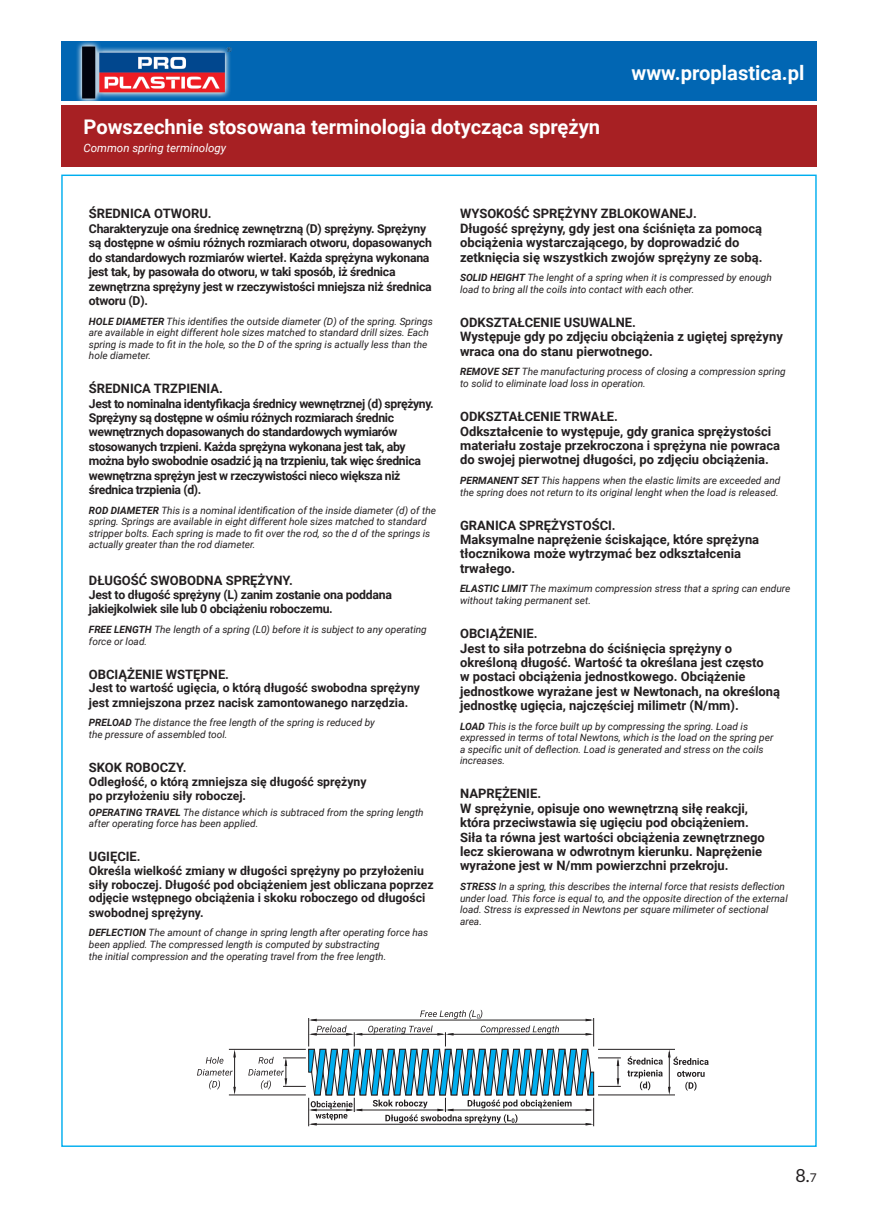
<style>
.page{position:relative;width:872px;height:1212px;background:#fff}
.page>*{position:absolute;margin:0;border:0;box-sizing:border-box;transform-origin:0 0}
.t1{font:700 20.1px "Roboto";color:#fff}
.t2{font:18px "Lato";color:#231f20}
.Paragraph_Style_1{font:700 12.9px/14.4px "Roboto";color:#231f20}
.Paragraph_Style_1-2{font:700 12.3px/14.4px "Roboto";letter-spacing:-.02em;color:#231f20}
.Paragraph_Style_1-3{font:700 12.3px/14px "Roboto";color:#231f20}
.t3{font:italic 11.55px "Roboto";color:#fff}
.Paragraph_Style_1-4{font:italic 10.05px/11.6px "Roboto";color:#231f20}
.s1{font-weight:700}
.s2{font-size:12px}
</style>
<div class="page">
<div style="left:62px;top:41px;width:755px;height:60px;background:#0166b3"></div>
<img style="left:77px;top:41px;width:155px;height:60px">
<div style="left:62px;top:105px;width:755px;height:61px;background:#a72023"></div>
<hr style="left:229px;top:1049px;width:77px;height:1px;background:#231f20">
<hr style="left:598px;top:1049px;width:77px;height:1px;background:#231f20">
<hr style="left:229px;top:1095px;width:77px;height:1px;background:#231f20">
<hr style="left:598px;top:1095px;width:77px;height:1px;background:#231f20">
<hr style="left:669px;top:1052px;width:1px;height:40px;background:#231f20">
<svg style="left:627px;top:1056px;width:35px;height:8px"></svg>
<svg style="left:627px;top:1070px;width:35px;height:20px"></svg>
<svg style="left:197px;top:1049px;width:39px;height:46px"></svg>
<svg style="left:668px;top:1049px;width:40px;height:16px"></svg>
<svg style="left:677px;top:1071px;width:27px;height:20px"></svg>
<svg style="left:248px;top:1010px;width:373px;height:116px"></svg>
<p class="t1" style="left:83px;top:113px;width:518px">Powszechnie stosowana terminologia dotycząca sprężyn</p>
<p class="t3" style="left:83px;top:140px;width:144px">Common spring terminology</p>
<p class="t1" style="left:631px;top:58px;width:174px">www.proplastica.pl</p>
<p class="Paragraph_Style_1" style="left:89px;top:206px;width:124px">ŚREDNICA OTWORU.</p>
<p class="Paragraph_Style_1-2" style="left:89px;top:221px;width:344px">Charakteryzuje ona średnicę zewnętrzną (D) sprężyny. Sprężyny są dostępne w ośmiu różnych rozmiarach otworu, dopasowanych do standardowych rozmiarów wierteł. Każda sprężyna wykonana jest tak, by pasowała do otworu, w taki sposób, iż średnica zewnętrzna sprężyny jest w rzeczywistości mniejsza niż średnica otworu (D).</p>
<p class="Paragraph_Style_1-4" style="left:89px;top:315px;width:345px"><span class="s1">HOLE DIAMETER</span> This identifies the outside diameter (D) of the spring. Springs are available in eight different hole sizes matched to standard drill sizes. Each spring is made to fit in the hole, so the D of the spring is actually less than the hole diameter.</p>
<p class="Paragraph_Style_1" style="left:89px;top:381px;width:136px">ŚREDNICA TRZPIENIA.</p>
<p class="Paragraph_Style_1-2" style="left:89px;top:396px;width:346px">Jest to nominalna identyfikacja średnicy wewnętrznej (d) sprężyny.<br>Sprężyny są dostępne w ośmiu różnych rozmiarach średnic wewnętrznych dopasowanych do standardowych wymiarów stosowanych trzpieni. Każda sprężyna wykonana jest tak, aby można było swobodnie osadzić ją na trzpieniu, tak więc średnica wewnętrzna sprężyn jest w rzeczywistości nieco większa niż średnica trzpienia (d).</p>
<p class="Paragraph_Style_1-4" style="left:89px;top:504px;width:348px"><span class="s1">ROD DIAMETER</span> This is a nominal identification of the inside diameter (d) of the spring. Springs are available in eight different hole sizes matched to standard stripper bolts. Each spring is made to fit over the rod, so the d of the springs is actually greater than the rod diameter.</p>
<p class="Paragraph_Style_1" style="left:89px;top:573px;width:205px">DŁUGOŚĆ SWOBODNA SPRĘŻYNY.</p>
<p class="Paragraph_Style_1-2" style="left:89px;top:587px;width:304px">Jest to długość sprężyny (L) zanim zostanie ona poddana jakiejkolwiek sile lub 0 obciążeniu roboczemu.</p>
<p class="Paragraph_Style_1-4" style="left:89px;top:623px;width:339px"><span class="s1">FREE LENGTH</span> The length of a spring (L0) before it is subject to any operating force or load.</p>
<p class="Paragraph_Style_1" style="left:89px;top:666px;width:142px">OBCIĄŻENIE WSTĘPNE.</p>
<p class="Paragraph_Style_1-3" style="left:89px;top:680px;width:332px;line-height:14.4px">Jest to wartość ugięcia, o którą długość swobodna sprężyny jest zmniejszona przez nacisk zamontowanego narzędzia.</p>
<p class="Paragraph_Style_1-4" style="left:89px;top:717px;width:287px"><span class="s1">PRELOAD</span> The distance the free length of the spring is reduced by the pressure of assembled tool.</p>
<p class="Paragraph_Style_1" style="left:89px;top:760px;width:99px">SKOK ROBOCZY.</p>
<p class="Paragraph_Style_1-3" style="left:89px;top:774px;width:279px;line-height:14.4px">Odległość, o którą zmniejsza się długość sprężyny po przyłożeniu siły roboczej.</p>
<p class="Paragraph_Style_1-4" style="left:89px;top:806px;width:336px"><span class="s1">OPERATING TRAVEL</span> The distance which is subtraced from the spring length after operating force has been applied.</p>
<p class="Paragraph_Style_1" style="left:89px;top:849px;width:53px">UGIĘCIE.</p>
<p class="Paragraph_Style_1-3" style="left:89px;top:863px;width:346px">Określa wielkość zmiany w długości sprężyny po przyłożeniu siły roboczej. Długość pod obciążeniem jest obliczana poprzez odjęcie wstępnego obciążenia i skoku roboczego od długości swobodnej sprężyny.</p>
<p class="Paragraph_Style_1-4" style="left:89px;top:927px;width:341px"><span class="s1">DEFLECTION</span> The amount of change in spring length after operating force has been applied. The compressed length is computed by substracting<br>the initial compression and the operating travel from the free length.</p>
<p class="Paragraph_Style_1" style="left:460px;top:206px;width:304px">WYSOKOŚĆ SPRĘŻYNY ZBLOKOWANEJ.<br>Długość sprężyny, gdy jest ona ściśnięta za pomocą obciążenia wystarczającego, by doprowadzić do zetknięcia się wszystkich zwojów sprężyny ze sobą.</p>
<p class="Paragraph_Style_1-4" style="left:460px;top:272px;width:313px"><span class="s1">SOLID HEIGHT</span> The lenght of a spring when it is compressed by enough load to bring all the coils into contact with each other.</p>
<p class="Paragraph_Style_1" style="left:460px;top:315px;width:324px">ODKSZTAŁCENIE USUWALNE.<br>Występuje gdy po zdjęciu obciążenia z ugiętej sprężyny wraca ona do stanu pierwotnego.</p>
<p class="Paragraph_Style_1-4" style="left:460px;top:366px;width:327px"><span class="s1">REMOVE SET</span> The manufacturing process of closing a compression spring to solid to eliminate load loss in operation.</p>
<p class="Paragraph_Style_1" style="left:460px;top:409px;width:321px">ODKSZTAŁCENIE TRWAŁE.<br>Odkształcenie to występuje, gdy granica sprężystości materiału zostaje przekroczona i sprężyna nie powraca do swojej pierwotnej długości, po zdjęciu obciążenia.</p>
<p class="Paragraph_Style_1-4" style="left:460px;top:474px;width:322px"><span class="s1">PERMANENT SET</span> This happens when the elastic limits are exceeded and the spring does not return to its original lenght when the load is released.</p>
<p class="Paragraph_Style_1" style="left:460px;top:517px;width:301px">GRANICA SPRĘŻYSTOŚCI.<br>Maksymalne naprężenie ściskające, które sprężyna tłocznikowa może wytrzymać bez odkształcenia trwałego.</p>
<p class="Paragraph_Style_1-4" style="left:460px;top:583px;width:332px"><span class="s1">ELASTIC LIMIT</span> The maximum compression stress that a spring can endure without taking permanent set.</p>
<p class="Paragraph_Style_1" style="left:460px;top:626px;width:321px">OBCIĄŻENIE.<br>Jest to siła potrzebna do ściśnięcia sprężyny o określoną długość. Wartość ta określana jest często<br>w postaci obciążenia jednostkowego. Obciążenie jednostkowe wyrażane jest w Newtonach, na określoną jednostkę ugięcia, najczęściej milimetr (N/mm).</p>
<p class="Paragraph_Style_1-4" style="left:460px;top:720px;width:315px"><span class="s1">LOAD</span> This is the force built up by compressing the spring. Load is expressed in terms of total Newtons, which is the load on the spring per a specific unit of deflection. Load is generated and stress on the coils increases.</p>
<p class="Paragraph_Style_1" style="left:460px;top:786px;width:306px">NAPRĘŻENIE.<br>W sprężynie, opisuje ono wewnętrzną siłę reakcji, która przeciwstawia się ugięciu pod obciążeniem.<br>Siła ta równa jest wartości obciążenia zewnętrznego lecz skierowana w odwrotnym kierunku. Naprężenie wyrażone jest w N/mm powierzchni przekroju.</p>
<p class="Paragraph_Style_1-4" style="left:460px;top:880px;width:329px"><span class="s1">STRESS</span> In a spring, this describes the internal force that resists deflection under load. This force is equal to, and the opposite direction of the external load. Stress is expressed in Newtons per square milimeter of sectional area.</p>
<h2 class="t2" style="left:795px;top:1166px;width:23px">8.<span class="s2">7</span></h2>
</div>
